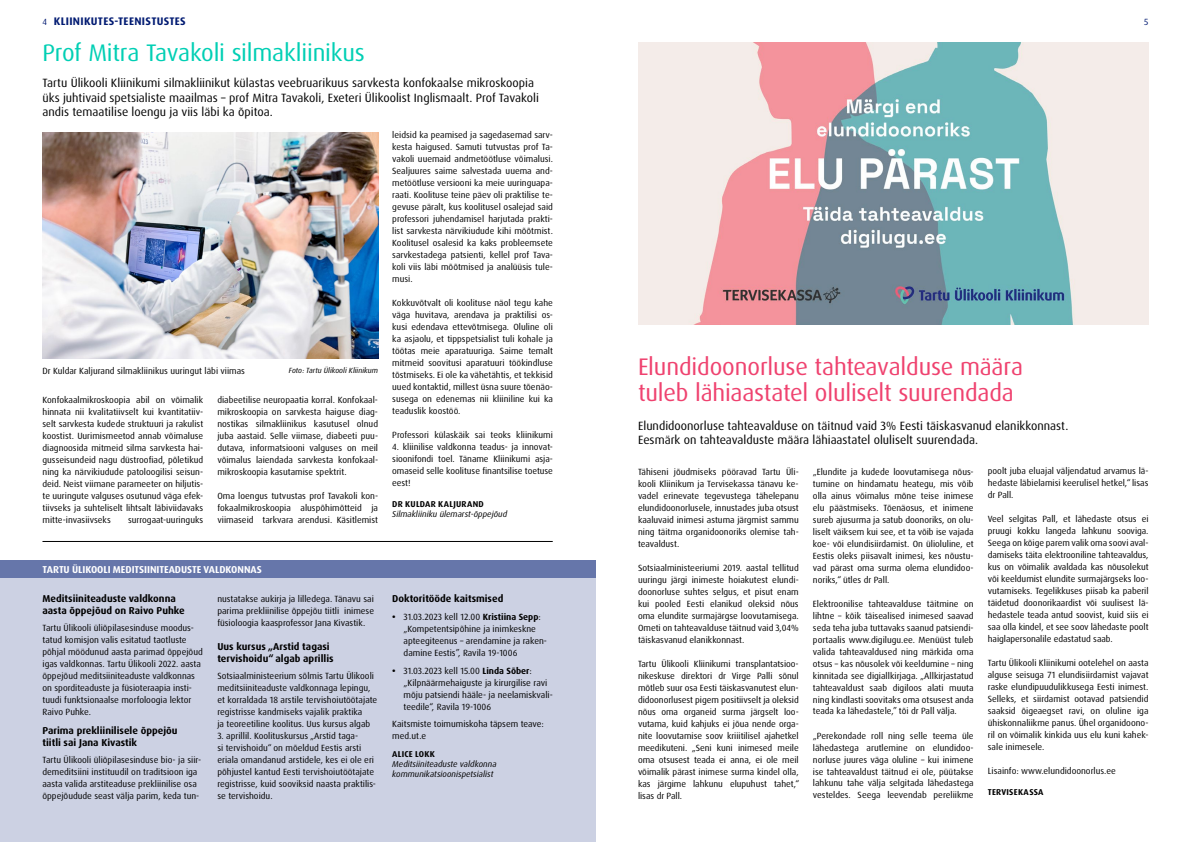
<style>
.page{position:relative;width:1191px;height:842px;background:#fff}
.page>*{position:absolute;margin:0;border:0;box-sizing:border-box;transform-origin:0 0}
.t1{font:24px/26px "Dax Pro";letter-spacing:-.01em;color:#ef426f}
.t2{font:24px "Dax Pro";letter-spacing:-.01em;color:#00cfb4}
.t3{font:12px/14.4px "Dax Pro";color:#000}
.t4{font:700 11px "Dax Pro";letter-spacing:.025em;color:#001a72}
.t5{font:700 10px/12px "Dax Pro";color:#000}
.t6{font:700 10px "Dax Pro";letter-spacing:-.005em;color:#fff}
.t7{font:9px/12px "Dax Pro";color:#000;text-align:justify}
.t8{font:9px "Dax Pro";color:#001a72}
.t9{font:italic 8.5px/10px "Dax Pro";color:#000}
.t10{font:700 8.5px "Dax Pro";letter-spacing:.03em;color:#000}
.t11{font:italic 7.5px "Dax Pro";color:#000}
.s1{font-weight:400;font-size:9px}
.s2{font-weight:700}
</style>
<div class="page">
<img style="left:638px;top:43px;width:510px;height:281px">
<div style="left:0;top:575px;width:595px;height:267px;background:#ccd1e3"></div>
<div style="left:0;top:561px;width:595px;height:17px;background:#6676aa"></div>
<img style="left:43px;top:133px;width:335px;height:226px">
<hr style="left:42px;top:541px;width:511px;height:1px;background:#000">
<p class="t4" style="left:43px;top:14px;width:145px"><span class="s1">4</span> KLIINIKUTES-TEENISTUSTES</p>
<p class="t8" style="left:1144px;top:16px;width:6px">5</p>
<h1 class="t2" style="left:43px;top:38px;width:324px">Prof Mitra Tavakoli silmakliinikus</h1>
<p class="t3" style="left:43px;top:76px;width:498px">Tartu Ülikooli Kliinikumi silmakliinikut külastas veebruarikuus sarvkesta konfokaalse mikroskoopia üks juhtivaid spetsialiste maailmas – prof Mitra Tavakoli, Exeteri Ülikoolist Inglismaalt. Prof Tavakoli andis temaatilise loengu ja viis läbi ka õpitoa.</p>
<p class="t7" style="left:392px;top:129px;width:162px">leidsid ka peamised ja sagedasemad sarv&shy;kesta haigused. Samuti tutvustas prof Ta&shy;vakoli uuemaid andmetöötluse võimalusi.<br>Sealjuures saime salvestada uuema and&shy;metöötluse versiooni ka meie uuringuapa&shy;raati. Koolituse teine päev oli praktilise te&shy;gevuse päralt, kus koolitusel osalejad said professori juhendamisel harjutada prakti&shy;list sarvkesta närvikiudude kihi mõõtmist.<br>Koolitusel osalesid ka kaks probleemsete sarvkestadega patsienti, kellel prof Tava&shy;koli viis läbi mõõtmised ja analüüsis tule&shy;musi.</p>
<p class="t7" style="left:392px;top:297px;width:162px">Kokkuvõtvalt oli koolituse näol tegu kahe väga huvitava, arendava ja praktilisi os&shy;kusi edendava ettevõtmisega. Oluline oli ka asjaolu, et tippspetsialist tuli kohale ja töötas meie aparatuuriga. Saime temalt mitmeid soovitusi aparatuuri töökindluse tõstmiseks. Ei ole ka vähetähtis, et tekkisid uued kontaktid, millest üsna suure tõenäo&shy;susega on edenemas nii kliiniline kui ka teaduslik koostöö.</p>
<p class="t7" style="left:392px;top:429px;width:162px">Professori külaskäik sai teoks kliinikumi</p>
<p class="t7" style="left:392px;top:441px;width:162px">4. kliinilise valdkonna teadus- ja innovat&shy;sioonifondi toel. Täname Kliinikumi asja&shy;omaseid selle koolituse finantsilise toetuse eest!</p>
<p class="t10" style="left:392px;top:499px;width:93px">DR KULDAR KALJURAND</p>
<p class="t9" style="left:392px;top:509px;width:116px">Silmakliiniku ülemarst-õppejõud</p>
<p class="t7" style="left:43px;top:365px;width:204px">Dr Kuldar Kaljurand silmakliinikus uuringut läbi viimas</p>
<p class="t11" style="left:289px;top:366px;width:91px">Foto: Tartu Ülikooli Kliinikum</p>
<h1 class="t1" style="left:638px;top:354px;width:386px">Elundidoonorluse tahteavalduse määra tuleb lähiaastatel oluliselt suurendada</h1>
<h2 class="t3" style="left:638px;top:419px;width:432px">Elundidoonorluse tahteavalduse on täitnud vaid 3% Eesti täiskasvanud elanikkonnast.<br>Eesmärk on tahteavalduste määra lähiaastatel oluliselt suurendada.</h2>
<p class="t7" style="left:217px;top:393px;width:162px">diabeetilise neuropaatia korral. Konfokaal&shy;mikroskoopia on sarvkesta haiguse diag&shy;nostikas silmakliinikus kasutusel olnud juba aastaid. Selle viimase, diabeeti puu&shy;dutava, informatsiooni valguses on meil võimalus laiendada sarvkesta konfokaal&shy;mikroskoopia kasutamise spektrit.</p>
<p class="t7" style="left:217px;top:489px;width:162px">Oma loengus tutvustas prof Tavakoli kon&shy;fokaalmikroskoopia aluspõhimõtteid ja viimaseid tarkvara arendusi. Käsitlemist</p>
<p class="t7" style="left:43px;top:393px;width:162px">Konfokaalmikroskoopia abil on võimalik hinnata nii kvalitatiivselt kui kvantitatiiv&shy;selt sarvkesta kudede struktuuri ja rakulist koostist. Uurimismeetod annab võimaluse diagnoosida mitmeid silma sarvkesta hai&shy;gusseisundeid nagu düstroofiad, põletikud ning ka närvikiudude patoloogilisi seisun&shy;deid. Neist viimane parameeter on hiljutis&shy;te uuringute valguses osutunud väga efek&shy;tiivseks ja suhteliselt lihtsalt läbiviidavaks mitte-invasiivseks</p>
<p class="t7" style="left:638px;top:465px;width:162px">Tähiseni jõudmiseks pööravad Tartu Üli&shy;kooli Kliinikum ja Tervisekassa tänavu ke&shy;vadel erinevate tegevustega tähelepanu elundidoonorlusele, innustades juba otsust kaaluvaid inimesi astuma järgmist sammu ning täitma organidoonoriks olemise tah&shy;teavaldust.</p>
<p class="t7" style="left:638px;top:561px;width:162px">Sotsiaalministeeriumi 2019. aastal tellitud uuringu järgi inimeste hoiakutest elundi&shy;doonorluse suhtes selgus, et pisut enam kui pooled Eesti elanikud oleksid nõus oma elundite surmajärgse loovutamisega.<br>Ometi on tahteavalduse täitnud vaid 3,04% täiskasvanud elanikkonnast.</p>
<p class="t7" style="left:638px;top:657px;width:163px">Tartu Ülikooli Kliinikumi transplantatsioo&shy;nikeskuse direktori dr Virge Palli sõnul mõtleb suur osa Eesti täiskasvanutest elun&shy;didoonorlusest pigem positiivselt ja oleksid nõus oma organeid surma järgselt loo&shy;vutama, kuid kahjuks ei jõua nende orga&shy;nite loovutamise soov kriiitilisel ajahetkel meedikuteni. „Seni kuni inimesed meile oma otsusest teada ei anna, ei ole meil võimalik pärast inimese surma kindel olla, kas järgime lahkunu elupuhust tahet,“ lisas dr Pall.</p>
<p class="t7" style="left:987px;top:465px;width:162px">poolt juba eluajal väljendatud arvamus lä&shy;hedaste läbielamisi keerulisel hetkel,“ lisas dr Pall.</p>
<p class="t7" style="left:987px;top:513px;width:162px">Veel selgitas Pall, et lähedaste otsus ei pruugi kokku langeda lahkunu sooviga.<br>Seega on kõige parem valik oma soovi aval&shy;damiseks täita elektrooniline tahteavaldus, kus on võimalik avaldada kas nõusolekut või keeldumist elundite surmajärgseks loo&shy;vutamiseks. Tegelikkuses piisab ka paberil täidetud doonorikaardist või suulisest lä&shy;hedastele teada antud soovist, kuid siis ei saa olla kindel, et see soov lähedaste poolt haiglapersonalile edastatud saab.</p>
<p class="t7" style="left:987px;top:657px;width:162px">Tartu Ülikooli Kliinikumi ootelehel on aasta alguse seisuga 71 elundisiirdamist vajavat raske elundipuudulikkusega Eesti inimest.<br>Selleks, et siirdamist ootavad patsiendid saaksid õigeaegset ravi, on oluline iga ühiskonnaliikme panus. Ühel organidoono&shy;ril on võimalik kinkida uus elu kuni kahek&shy;sale inimesele.</p>
<p class="t7" style="left:987px;top:765px;width:130px">Lisainfo: www.elundidoonorlus.ee</p>
<p class="t10" style="left:988px;top:787px;width:57px">TERVISEKASSA</p>
<p class="t7" style="left:813px;top:465px;width:162px">„Elundite ja kudede loovutamisega nõus&shy;tumine on hindamatu heategu, mis võib olla ainus võimalus mõne teise inimese elu päästmiseks. Tõenäosus, et inimene sureb ajusurma ja satub doonoriks, on olu&shy;liselt väiksem kui see, et ta võib ise vajada koe- või elundisiirdamist. On ülioluline, et Eestis oleks piisavalt inimesi, kes nõustu&shy;vad pärast oma surma olema elundidoo&shy;noriks,“ ütles dr Pall.</p>
<p class="t7" style="left:813px;top:597px;width:162px">Elektroonilise tahteavalduse täitmine on lihtne – kõik täisealised inimesed saavad seda teha juba tuttavaks saanud patsiendi&shy;portaalis www.digilugu.ee. Menüüst tuleb valida tahteavaldused ning märkida oma otsus – kas nõusolek või keeldumine – ning kinnitada see digiallkirjaga. „Allkirjastatud tahteavaldust saab digiloos alati muuta ning kindlasti soovitaks oma otsusest anda teada ka lähedastele,” tõi dr Pall välja.</p>
<p class="t7" style="left:813px;top:729px;width:162px">„Perekondade roll ning selle teema üle lähedastega arutlemine on elundidoo&shy;norluse juures väga oluline – kui inimene ise tahteavaldust täitnud ei ole, püütakse lahkunu tahe välja selgitada lähedastega vesteldes. Seega leevendab pereliikme</p>
<p class="t7" style="left:128px;top:513px;width:77px">surrogaat-uuringuks</p>
<p class="t6" style="left:43px;top:563px;width:221px">TARTU ÜLIKOOLI MEDITSIINITEADUSTE VALDKONNAS</p>
<p class="t7" style="left:217px;top:592px;width:158px">nustatakse aukirja ja lilledega. Tänavu sai parima prekliinilise õppejõu tiitli inimese füsioloogia kaasprofessor Jana Kivastik.</p>
<p class="t5" style="left:217px;top:640px;width:118px">Uus kursus „Arstid tagasi tervishoidu“ algab aprillis</p>
<p class="t7" style="left:217px;top:670px;width:161px;text-align:left">Sotsiaalministeerium sõlmis Tartu Ülikooli meditsiiniteaduste valdkonnaga lepingu, et korraldada 18 arstile tervishoiutöötajate registrisse kandmiseks vajalik praktika<br>ja teoreetiline koolitus. Uus kursus algab</p>
<p class="t7" style="left:217px;top:730px;width:160px;text-align:left">3. aprillil. Koolituskursus „Arstid taga-<br>si tervishoidu“ on mõeldud Eestis arsti eriala omandanud arstidele, kes ei ole eri põhjustel kantud Eesti tervishoiutöötajate registrisse, kuid sooviksid naasta praktilis&shy;se tervishoidu.</p>
<p class="t5" style="left:42px;top:593px;width:144px">Meditsiiniteaduste valdkonna aasta õppejõud on Raivo Puhke</p>
<p class="t7" style="left:42px;top:622px;width:162px;text-align:left">Tartu Ülikooli üliõpilasesinduse moodus&shy;tatud komisjon valis esitatud taotluste põhjal möödunud aasta parimad õppejõud igas valdkonnas. Tartu Ülikooli 2022. aasta õppejõud meditsiiniteaduste valdkonnas on sporditeaduste ja füsioteraapia insti&shy;tuudi funktsionaalse morfoloogia lektor Raivo Puhke.</p>
<p class="t5" style="left:42px;top:724px;width:137px">Parima prekliinilisele õppejõu tiitli sai Jana Kivastik</p>
<p class="t7" style="left:42px;top:754px;width:160px;text-align:left">Tartu Ülikooli üliõpilasesinduse bio- ja siir&shy;demeditsiini instituudil on traditsioon iga aasta valida arstiteaduse prekliinilise osa õppejõudude seast välja parim, keda tun-</p>
<p class="t5" style="left:392px;top:593px;width:113px">Doktoritööde kaitsmised</p>
<p class="t7" style="left:403px;top:611px;width:145px;text-align:left;text-indent:-11px"><span class="s2">•</span> 31.03.2023 kell 12.00 <span class="s2">Kristiina Sepp</span>: „Kompetentsipõhine ja inimkeskne apteegiteenus – arendamine ja raken&shy;damine Eestis”, Ravila 19-1006</p>
<p class="t7" style="left:403px;top:665px;width:151px;text-align:left;text-indent:-11px"><span class="s2">•</span> 31.03.2023 kell 15.00 <span class="s2">Linda Sõber</span>: „Kilpnäärmehaiguste ja kirurgilise ravi mõju patsiendi hääle- ja neelamiskvali&shy;teedile“, Ravila 19-1006</p>
<p class="t7" style="left:392px;top:718px;width:153px">Kaitsmiste toimumiskoha täpsem teave: med.ut.e</p>
<p class="t10" style="left:392px;top:749px;width:44px">ALICE LOKK</p>
<p class="t9" style="left:392px;top:759px;width:106px">Meditsiiniteaduste valdkonna kommunikatsioonispetsialist</p>
</div>
